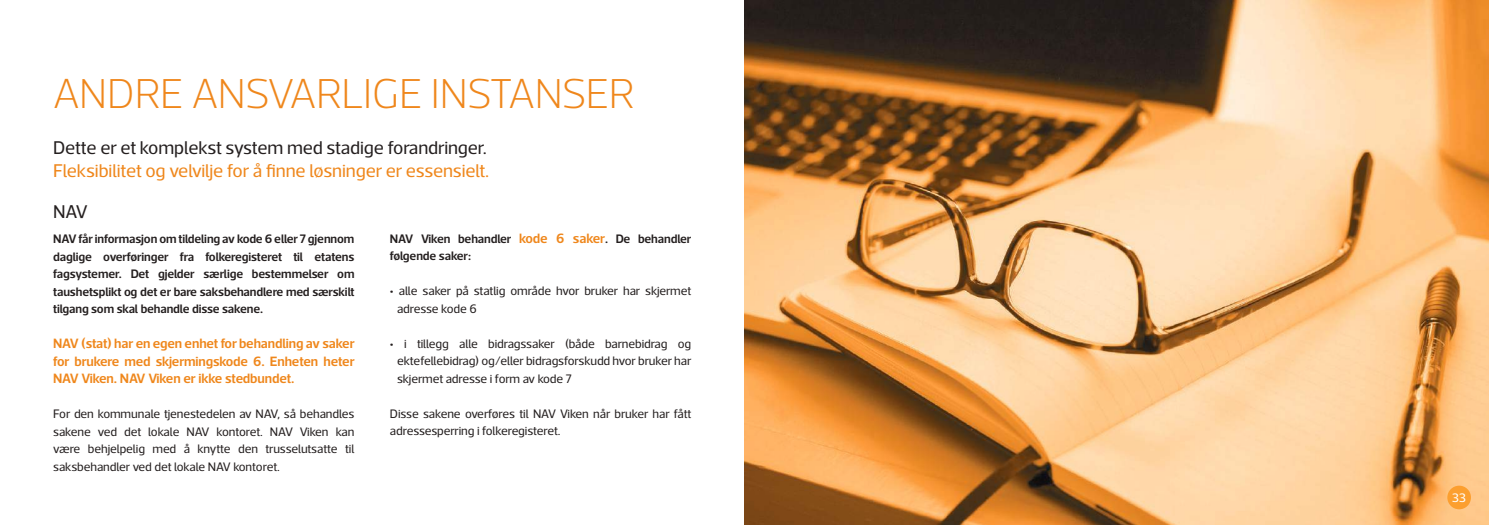
<style>
.page{position:relative;width:1489px;height:525px;background:#fff}
.page>*{position:absolute;margin:0;border:0;box-sizing:border-box;transform-origin:0 0}
.t1{font:200 42.5px "Acto";letter-spacing:-.01em;color:#ef871c}
.t2{font:18.75px "Acto";letter-spacing:-.01em;color:#ef871c}
.t3{font:18.75px "Acto";letter-spacing:-.01em;color:#241f1f}
.t4{font:600 13.75px/17.5px "Acto";letter-spacing:-.01em;color:#ef871c;text-align:justify}
.t5{font:12.5px/17.5px "Acto";letter-spacing:-.01em;color:#241f1f;text-align:justify}
.t6{font:600 12.5px/17.5px "Acto";letter-spacing:-.01em;color:#241f1f;text-align:justify}
.t7{font:12.5px "Acto";color:#fff}
.s1{font-size:13.75px;color:#ef871c}
</style>
<div class="page">
<img style="left:744px;top:0;width:744px;height:524px">
<div style="left:1447px;top:485px;width:23px;height:24px;background:#fc9f2f;border-radius:50%"></div>
<h1 class="t1" style="left:53px;top:70px;width:583px">ANDRE ANSVARLIGE INSTANSER</h1>
<h2 class="t3" style="left:53px;top:137px;width:435px">Dette er et komplekst system med stadige forandringer.</h2>
<h2 class="t2" style="left:53px;top:159px;width:437px">Fleksibilitet og velvilje for å finne løsninger er essensielt.</h2>
<h2 class="t3" style="left:53px;top:200px;width:36px">NAV</h2>
<p class="t6" style="left:53px;top:229px;width:303px">NAV får informasjon om tildeling av kode 6 eller 7 gjennom daglige overføringer fra folkeregisteret til etatens fagsystemer. Det gjelder særlige bestemmelser om taushetsplikt og det er bare saksbehandlere med særskilt tilgang som skal behandle disse sakene.</p>
<p class="t4" style="left:53px;top:334px;width:303px">NAV (stat) har en egen enhet for behandling av saker for brukere med skjermingskode 6. Enheten heter NAV Viken. NAV Viken er ikke stedbundet.</p>
<p class="t5" style="left:53px;top:405px;width:303px">For den kommunale tjenestedelen av NAV, så behandles sakene ved det lokale NAV kontoret. NAV Viken kan være behjelpelig med å knytte den trusselutsatte til saksbehandler ved det lokale NAV kontoret.</p>
<p class="t6" style="left:390px;top:229px;width:303px">NAV Viken behandler <span class="s1">kode 6 saker</span>. De behandler følgende saker:</p>
<p class="t5" style="left:397px;top:282px;width:296px;text-indent:-7px">• alle saker på statlig område hvor bruker har skjermet adresse kode 6</p>
<p class="t5" style="left:397px;top:334px;width:296px;text-indent:-7px">• i tillegg alle bidragssaker (både barnebidrag og ektefellebidrag) og/eller bidragsforskudd hvor bruker har skjermet adresse i form av kode 7</p>
<p class="t5" style="left:390px;top:404px;width:303px">Disse sakene overføres til NAV Viken når bruker har fått adressesperring i folkeregisteret.</p>
<p class="t7" style="left:1451px;top:490px;width:15px">33</p>
</div>
